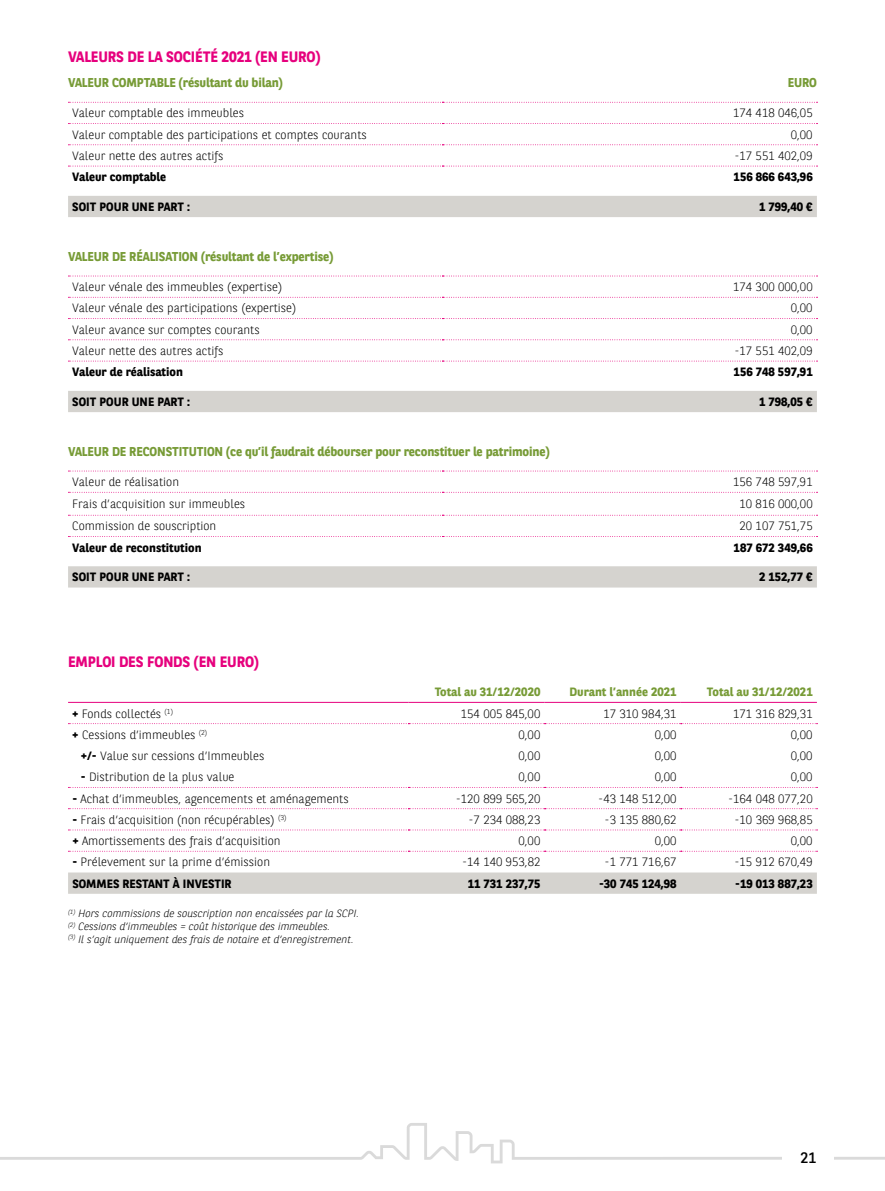
<style>
.page{position:relative;width:885px;height:1191px;background:#fff}
.page>*{position:absolute;margin:0;border:0;box-sizing:border-box;transform-origin:0 0}
.t1{font:700 15px "BNPP Sans";letter-spacing:-.01em;color:#e6007d}
.t2{font:15px "BNPP Sans";color:#000}
.t3{font:700 12.75px "BNPP Sans";letter-spacing:-.01em;color:#779b36}
.t4{font:300 12px "BNPP Sans";color:#000}
.t5{font:700 12px "BNPP Sans";color:#000}
.t6{font:700 12px "BNPP Sans";color:#779b36}
.t7{font:italic 300 10.5px/12.6px "BNPP Sans";color:#000}
.s1{font-weight:700}
</style>
<div class="page">
<svg style="left:0;top:1123px;width:884px;height:40px"></svg>
<div style="left:782px;top:1140px;width:51px;height:34px;background:#fff"></div>
<div style="left:68px;top:196px;width:748px;height:21px;background:#d5d3cf"></div>
<svg style="left:68px;top:123px;width:749px;height:1px"></svg>
<svg style="left:68px;top:144px;width:749px;height:1px"></svg>
<svg style="left:68px;top:166px;width:749px;height:1px"></svg>
<svg style="left:68px;top:102px;width:749px;height:1px"></svg>
<div style="left:68px;top:391px;width:748px;height:21px;background:#d5d3cf"></div>
<svg style="left:68px;top:297px;width:749px;height:1px"></svg>
<svg style="left:68px;top:318px;width:749px;height:1px"></svg>
<svg style="left:68px;top:339px;width:749px;height:1px"></svg>
<svg style="left:68px;top:361px;width:749px;height:1px"></svg>
<svg style="left:68px;top:276px;width:749px;height:1px"></svg>
<div style="left:68px;top:566px;width:748px;height:21px;background:#d5d3cf"></div>
<svg style="left:68px;top:492px;width:749px;height:1px"></svg>
<svg style="left:68px;top:515px;width:749px;height:1px"></svg>
<svg style="left:68px;top:536px;width:749px;height:1px"></svg>
<svg style="left:68px;top:470px;width:749px;height:1px"></svg>
<div style="left:68px;top:872px;width:748px;height:21px;background:#d5d3cf"></div>
<hr style="left:68px;top:702px;width:340px;height:1px;background:#e6007d">
<hr style="left:408px;top:702px;width:136px;height:1px;background:#e6007d">
<hr style="left:544px;top:702px;width:136px;height:1px;background:#e6007d">
<hr style="left:680px;top:702px;width:136px;height:1px;background:#e6007d">
<svg style="left:68px;top:723px;width:749px;height:1px"></svg>
<svg style="left:68px;top:787px;width:749px;height:1px"></svg>
<svg style="left:68px;top:808px;width:749px;height:1px"></svg>
<svg style="left:68px;top:829px;width:749px;height:1px"></svg>
<svg style="left:68px;top:851px;width:749px;height:1px"></svg>
<p class="t1" style="left:68px;top:49px;width:254px">VALEURS DE LA SOCIÉTÉ 2021 (EN EURO)</p>
<p class="t3" style="left:68px;top:76px;width:216px">VALEUR COMPTABLE (résultant du bilan)</p>
<p class="t3" style="left:787px;top:76px;width:31px">EURO</p>
<p class="t4" style="left:72px;top:106px;width:173px">Valeur comptable des immeubles</p>
<p class="t4" style="left:733px;top:106px;width:81px">174 418 046,05</p>
<p class="t4" style="left:72px;top:128px;width:296px">Valeur comptable des participations et comptes courants</p>
<p class="t4" style="left:790px;top:128px;width:23px">0,00</p>
<p class="t4" style="left:72px;top:149px;width:153px">Valeur nette des autres actifs</p>
<p class="t4" style="left:734px;top:149px;width:80px">-17 551 402,09</p>
<p class="t5" style="left:72px;top:170px;width:95px">Valeur comptable</p>
<p class="t5" style="left:733px;top:170px;width:80px">156 866 643,96</p>
<p class="t5" style="left:72px;top:200px;width:119px">SOIT POUR UNE PART :</p>
<p class="t5" style="left:759px;top:200px;width:55px">1 799,40 €</p>
<p class="t3" style="left:68px;top:249px;width:267px">VALEUR DE RÉALISATION (résultant de l’expertise)</p>
<p class="t4" style="left:72px;top:280px;width:211px">Valeur vénale des immeubles (expertise)</p>
<p class="t4" style="left:733px;top:280px;width:81px">174 300 000,00</p>
<p class="t4" style="left:72px;top:301px;width:225px">Valeur vénale des participations (expertise)</p>
<p class="t4" style="left:790px;top:301px;width:23px">0,00</p>
<p class="t4" style="left:72px;top:323px;width:189px">Valeur avance sur comptes courants</p>
<p class="t4" style="left:790px;top:323px;width:23px">0,00</p>
<p class="t4" style="left:72px;top:344px;width:153px">Valeur nette des autres actifs</p>
<p class="t4" style="left:734px;top:344px;width:80px">-17 551 402,09</p>
<p class="t5" style="left:72px;top:365px;width:112px">Valeur de réalisation</p>
<p class="t5" style="left:733px;top:365px;width:80px">156 748 597,91</p>
<p class="t5" style="left:72px;top:395px;width:119px">SOIT POUR UNE PART :</p>
<p class="t5" style="left:759px;top:395px;width:55px">1 798,05 €</p>
<p class="t3" style="left:68px;top:444px;width:483px">VALEUR DE RECONSTITUTION (ce qu’il faudrait débourser pour reconstituer le patrimoine)</p>
<p class="t4" style="left:72px;top:475px;width:108px">Valeur de réalisation</p>
<p class="t4" style="left:733px;top:475px;width:81px">156 748 597,91</p>
<p class="t4" style="left:72px;top:497px;width:174px">Frais d’acquisition sur immeubles</p>
<p class="t4" style="left:739px;top:497px;width:75px">10 816 000,00</p>
<p class="t4" style="left:72px;top:519px;width:145px">Commission de souscription</p>
<p class="t4" style="left:739px;top:519px;width:75px">20 107 751,75</p>
<p class="t5" style="left:72px;top:541px;width:131px">Valeur de reconstitution</p>
<p class="t5" style="left:733px;top:541px;width:80px">187 672 349,66</p>
<p class="t5" style="left:72px;top:570px;width:119px">SOIT POUR UNE PART :</p>
<p class="t5" style="left:759px;top:570px;width:55px">2 152,77 €</p>
<p class="t1" style="left:68px;top:653px;width:192px">EMPLOI DES FONDS (EN EURO)</p>
<p class="t6" style="left:434px;top:685px;width:107px">Total au 31/12/2020</p>
<p class="t6" style="left:569px;top:685px;width:108px">Durant l’année 2021</p>
<p class="t6" style="left:707px;top:685px;width:107px">Total au 31/12/2021</p>
<p class="t4" style="left:72px;top:706px;width:102px"><span class="s1">+</span> Fonds collectés <sup>(1)</sup></p>
<p class="t4" style="left:461px;top:706px;width:81px">154 005 845,00</p>
<p class="t4" style="left:603px;top:706px;width:75px">17 310 984,31</p>
<p class="t4" style="left:733px;top:706px;width:81px">171 316 829,31</p>
<p class="t4" style="left:72px;top:728px;width:136px"><span class="s1">+</span> Cessions d’immeubles <sup>(2)</sup></p>
<p class="t4" style="left:518px;top:728px;width:23px">0,00</p>
<p class="t4" style="left:654px;top:728px;width:23px">0,00</p>
<p class="t4" style="left:790px;top:728px;width:23px">0,00</p>
<p class="t4" style="left:81px;top:749px;width:185px"><span class="s1">+/-</span> Value sur cessions d’Immeubles</p>
<p class="t4" style="left:518px;top:749px;width:23px">0,00</p>
<p class="t4" style="left:654px;top:749px;width:23px">0,00</p>
<p class="t4" style="left:790px;top:749px;width:23px">0,00</p>
<p class="t4" style="left:81px;top:770px;width:155px"><span class="s1">-</span> Distribution de la plus value</p>
<p class="t4" style="left:518px;top:770px;width:23px">0,00</p>
<p class="t4" style="left:654px;top:770px;width:23px">0,00</p>
<p class="t4" style="left:790px;top:770px;width:23px">0,00</p>
<p class="t4" style="left:72px;top:791px;width:278px"><span class="s1">-</span> Achat d’immeubles, agencements et aménagements</p>
<p class="t4" style="left:455px;top:791px;width:86px">-120 899 565,20</p>
<p class="t4" style="left:598px;top:791px;width:80px">-43 148 512,00</p>
<p class="t4" style="left:728px;top:791px;width:86px">-164 048 077,20</p>
<p class="t4" style="left:72px;top:813px;width:216px"><span class="s1">-</span> Frais d’acquisition (non récupérables) <sup>(3)</sup></p>
<p class="t4" style="left:468px;top:813px;width:73px">-7 234 088,23</p>
<p class="t4" style="left:604px;top:813px;width:73px">-3 135 880,62</p>
<p class="t4" style="left:734px;top:813px;width:80px">-10 369 968,85</p>
<p class="t4" style="left:72px;top:834px;width:210px"><span class="s1">+</span> Amortissements des frais d’acquisition</p>
<p class="t4" style="left:518px;top:834px;width:23px">0,00</p>
<p class="t4" style="left:654px;top:834px;width:23px">0,00</p>
<p class="t4" style="left:790px;top:834px;width:23px">0,00</p>
<p class="t4" style="left:72px;top:855px;width:199px"><span class="s1">-</span> Prélevement sur la prime d’émission</p>
<p class="t4" style="left:462px;top:855px;width:80px">-14 140 953,82</p>
<p class="t4" style="left:604px;top:855px;width:73px">-1 771 716,67</p>
<p class="t4" style="left:734px;top:855px;width:80px">-15 912 670,49</p>
<p class="t5" style="left:72px;top:876px;width:161px">SOMMES RESTANT À INVESTIR</p>
<p class="t5" style="left:467px;top:876px;width:74px">11 731 237,75</p>
<p class="t5" style="left:599px;top:876px;width:79px">-30 745 124,98</p>
<p class="t5" style="left:735px;top:876px;width:79px">-19 013 887,23</p>
<p class="t7" style="left:68px;top:908px;width:292px"><sup>(1)</sup> Hors commissions de souscription non encaissées par la SCPI. <sup>(2)</sup> Cessions d’immeubles = coût historique des immeubles.<br><sup>(3)</sup> Il s’agit uniquement des frais de notaire et d’enregistrement.</p>
<p class="t2" style="left:800px;top:1149px;width:17px">21</p>
</div>
